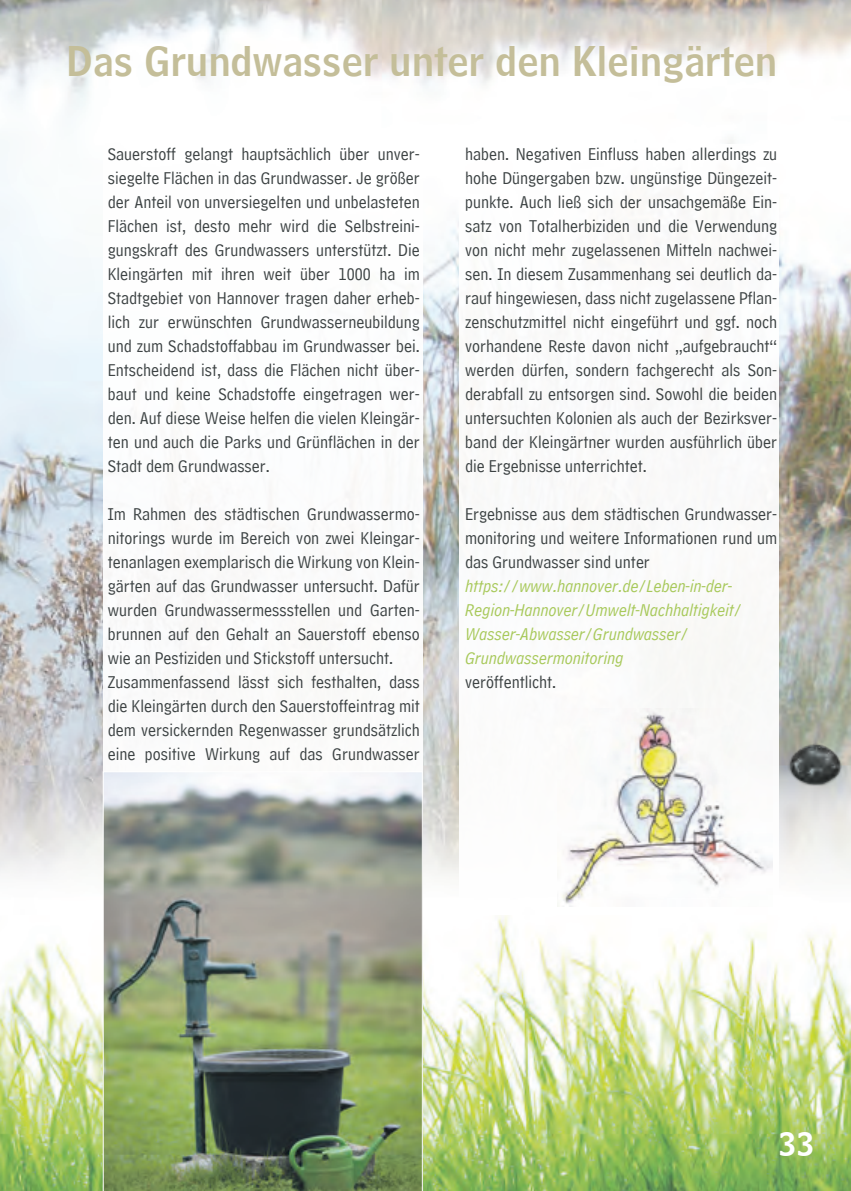
<style>
.page{position:relative;width:851px;height:1191px;background:#fff}
.page>*{position:absolute;margin:0;border:0;box-sizing:border-box;transform-origin:0 0}
.t1{font:40px "HM Headline";color:#c4be99}
.t2{font:32px "HM Headline";color:#fff}
.t3{font:18px/24px "HM Comment";color:#3c4243;text-align:justify}
.t4{font:italic 18px/24px "HM Comment";color:#a8c95b}
</style>
<div class="page">
<img style="left:0;top:915px;width:850px;height:276px">
<img style="left:0;top:0;width:850px;height:907px">
<div style="left:103px;top:144px;width:319px;height:697px;background:#fff"></div>
<div style="left:459px;top:144px;width:320px;height:753px;background:#fff"></div>
<img style="left:103px;top:771px;width:320px;height:420px">
<img style="left:787px;top:742px;width:55px;height:45px">
<img style="left:557px;top:708px;width:215px;height:198px">
<h1 class="t1" style="left:67px;top:26px;width:712px">Das Grundwasser unter den Kleingärten</h1>
<p class="t3" style="left:108px;top:139px;width:313px">Sauerstoff gelangt hauptsächlich über unver&shy;siegelte Flächen in das Grundwasser. Je größer der Anteil von unversiegelten und unbelasteten Flächen ist, desto mehr wird die Selbstreini&shy;gungskraft des Grundwassers unterstützt. Die Kleingärten mit ihren weit über 1000 ha im Stadtgebiet von Hannover tragen daher erheb&shy;lich zur erwünschten Grundwasserneubildung und zum Schadstoffabbau im Grundwasser bei.<br>Entscheidend ist, dass die Flächen nicht über&shy;baut und keine Schadstoffe eingetragen wer&shy;den. Auf diese Weise helfen die vielen Kleingär&shy;ten und auch die Parks und Grünflächen in der Stadt dem Grundwasser.</p>
<p class="t3" style="left:108px;top:498px;width:313px;text-align:left">Im Rahmen des städtischen Grundwassermo&shy;nitorings wurde im Bereich von zwei Kleingar&shy;tenanlagen exemplarisch die Wirkung von Klein&shy;gärten auf das Grundwasser untersucht. Dafür wurden Grundwassermessstellen und Garten&shy;brunnen auf den Gehalt an Sauerstoff ebenso wie an Pestiziden und Stickstoff untersucht.<br>Zusammenfassend lässt sich festhalten, dass die Kleingärten durch den Sauerstoffeintrag mit dem versickernden Regenwasser grundsätzlich eine positive Wirkung auf das Grundwasser</p>
<p class="t3" style="left:465px;top:138px;width:313px">haben. Negativen Einfluss haben allerdings zu hohe Düngergaben bzw. ungünstige Düngezeit&shy;punkte. Auch ließ sich der unsachgemäße Ein&shy;satz von Totalherbiziden und die Verwendung von nicht mehr zugelassenen Mitteln nachwei&shy;sen. In diesem Zusammenhang sei deutlich da&shy;rauf hingewiesen, dass nicht zugelassene Pflan&shy;zenschutzmittel nicht eingeführt und ggf. noch vorhandene Reste davon nicht „aufgebraucht“ werden dürfen, sondern fachgerecht als Son&shy;derabfall zu entsorgen sind. Sowohl die beiden untersuchten Kolonien als auch der Bezirksver&shy;band der Kleingärtner wurden ausführlich über die Ergebnisse unterrichtet.</p>
<p class="t3" style="left:465px;top:498px;width:313px">Ergebnisse aus dem städtischen Grundwasser&shy;monitoring und weitere Informationen rund um das Grundwasser sind unter</p>
<p class="t4" style="left:465px;top:573px;width:278px">https://www.hannover.de/Leben-in-der-Region-Hannover/Umwelt-Nachhaltigkeit/ Wasser-Abwasser/Grundwasser/ Grundwassermonitoring</p>
<p class="t3" style="left:465px;top:666px;width:92px">veröffentlicht.</p>
<h2 class="t2" style="left:778px;top:1116px;width:37px">33</h2>
</div>
